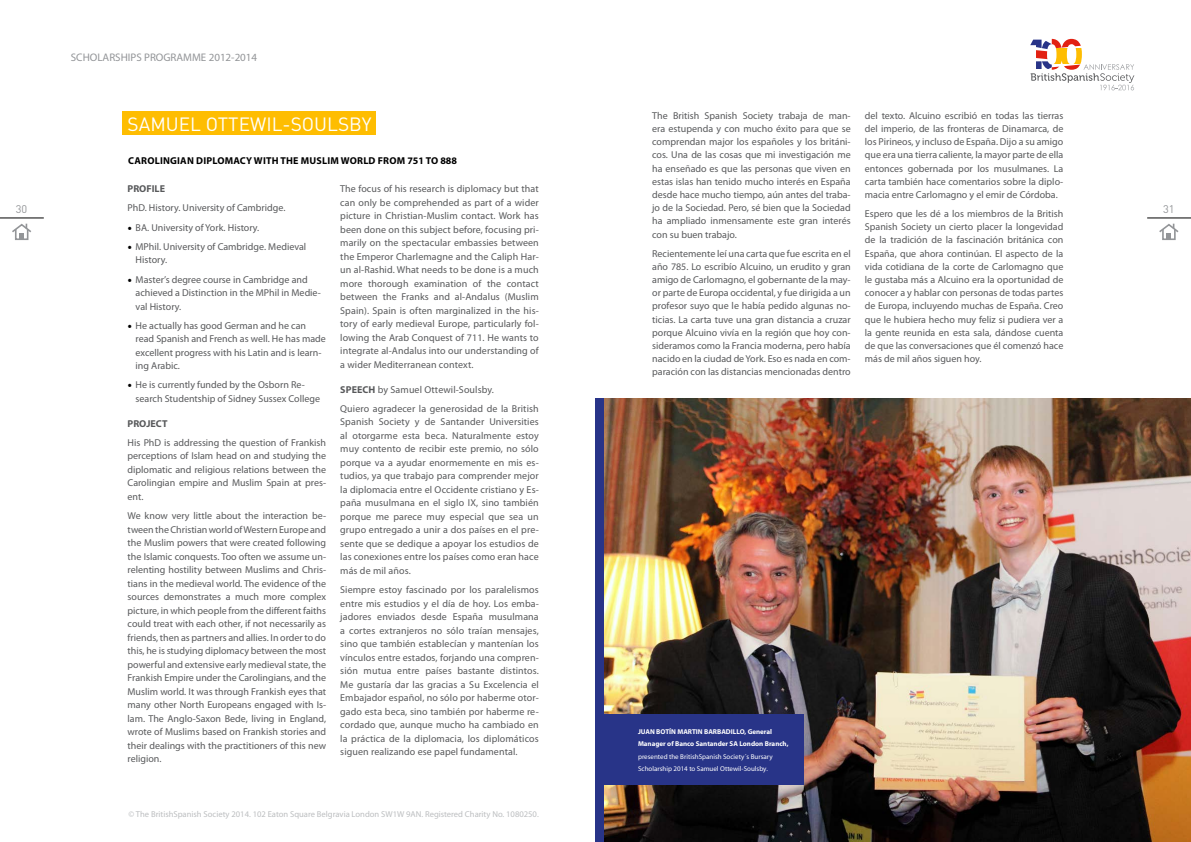
<style>
.page{position:relative;width:1191px;height:842px;background:#fff}
.page>*{position:absolute;margin:0;border:0;box-sizing:border-box;transform-origin:0 0}
.t1{font:19px "DINOT";color:#fff}
.t2{font:11px "Myriad Pro";color:#939598}
.t3{font:11px "DINOT";color:#939598}
.t4{font:10px/13.5px "Myriad Pro";color:#58595b;text-align:justify}
.t5{font:700 10px "Myriad Pro";letter-spacing:.02em;color:#000}
.t6{font:700 10px "Myriad Pro";color:#58595b}
.t7{font:8.6px "Myriad Pro";color:#bcbec0}
.t8{font:7px/12.5px "Myriad Pro";color:#fff}
.t9{font:700 7px/12.5px "Myriad Pro";color:#fff}
.s1{font-family:"Minion Pro";font-size:12px;color:#000}
.s2{font-weight:700}
</style>
<div class="page">
<hr style="left:1147px;top:218px;width:44px;height:1px;background:#000">
<hr style="left:0;top:218px;width:44px;height:1px;background:#000">
<svg style="left:12px;top:223px;width:19px;height:17px"></svg>
<svg style="left:1159px;top:223px;width:20px;height:17px"></svg>
<svg style="left:1030px;top:39px;width:104px;height:51px"></svg>
<div style="left:123px;top:111px;width:253px;height:24px;background:#febd01"></div>
<img style="left:604px;top:398px;width:587px;height:444px">
<div style="left:595px;top:714px;width:209px;height:71px;background:#283488"></div>
<div style="left:595px;top:398px;width:9px;height:444px;background:#283488"></div>
<p class="t2" style="left:71px;top:51px;width:188px">SCHOLARSHIPS PROGRAMME 2012-2014</p>
<p class="t4" style="left:652px;top:109px;width:200px;line-height:13.2px">The British Spanish Society trabaja de man&shy;era estupenda y con mucho éxito para que se comprendan major los españoles y los británi&shy;cos. Una de las cosas que mi investigación me ha enseñado es que las personas que viven en estas islas han tenido mucho interés en España desde hace mucho tiempo, aún antes del traba&shy;jo de la Sociedad. Pero, sé bien que la Sociedad ha ampliado inmensamente este gran interés con su buen trabajo.</p>
<p class="t4" style="left:652px;top:247px;width:200px;line-height:13.2px">Recientemente leí una carta que fue escrita en el año 785. Lo escribío Alcuino, un erudito y gran amigo de Carlomagno, el gobernante de la may&shy;or parte de Europa occidental, y fue dirigida a un profesor suyo que le había pedido algunas no&shy;ticias. La carta tuve una gran distancia a cruzar porque Alcuino vivía en la región que hoy con&shy;sideramos como la Francia moderna, pero había nacido en la ciudad de York. Eso es nada en com&shy;paración con las distancias mencionadas dentro</p>
<p class="t4" style="left:865px;top:109px;width:200px;line-height:13.2px">del texto. Alcuino escribió en todas las tierras del imperio, de las fronteras de Dinamarca, de los Pirineos, y incluso de España. Dijo a su amigo que era una tierra caliente, la mayor parte de ella entonces gobernada por los musulmanes. La carta también hace comentarios sobre la diplo&shy;macia entre Carlomagno y el emir de Córdoba.</p>
<p class="t4" style="left:865px;top:207px;width:200px;line-height:13.2px">Espero que les dé a los miembros de la British Spanish Society un cierto placer la longevidad de la tradición de la fascinación británica con España, que ahora continúan. El aspecto de la vida cotidiana de la corte de Carlomagno que le gustaba más a Alcuino era la oportunidad de conocer a y hablar con personas de todas partes de Europa, incluyendo muchas de España. Creo que le hubiera hecho muy feliz si pudiera ver a la gente reunida en esta sala, dándose cuenta de que las conversaciones que él comenzó hace más de mil años siguen hoy.</p>
<h1 class="t1" style="left:128px;top:111px;width:246px">SAMUEL OTTEWIL-SOULSBY</h1>
<p class="t5" style="left:128px;top:155px;width:330px">CAROLINGIAN DIPLOMACY WITH THE MUSLIM WORLD FROM 751 TO 888</p>
<p class="t6" style="left:128px;top:183px;width:39px">PROFILE</p>
<p class="t4" style="left:128px;top:202px;width:159px">PhD. History. University of Cambridge.</p>
<p class="t4" style="left:128px;top:221px;width:133px"><span class="s1">•</span> BA. University of York. History.</p>
<p class="t4" style="left:136px;top:240px;width:172px;text-indent:-8px"><span class="s1">•</span> MPhil. University of Cambridge. Medieval<br>History.</p>
<p class="t4" style="left:136px;top:273px;width:187px;text-align:left;text-indent:-8px"><span class="s1">•</span> Master’s degree course in Cambridge and achieved a Distinction in the MPhil in Medie&shy;val History.</p>
<p class="t4" style="left:136px;top:319px;width:192px;text-align:left;text-indent:-8px"><span class="s1">•</span> He actually has good German and he can read Spanish and French as well. He has made excellent progress with his Latin and is learn&shy;ing Arabic.</p>
<p class="t4" style="left:136px;top:378px;width:186px;text-indent:-8px"><span class="s1">•</span> He is currently funded by the Osborn Re&shy;search Studentship of Sidney Sussex College</p>
<p class="t6" style="left:128px;top:418px;width:41px">PROJECT</p>
<p class="t4" style="left:128px;top:436px;width:200px">His PhD is addressing the question of Frankish perceptions of Islam head on and studying the diplomatic and religious relations between the Carolingian empire and Muslim Spain at pres&shy;ent.</p>
<p class="t4" style="left:128px;top:509px;width:200px">We know very little about the interaction be&shy;tween the Christian world of Western Europe and the Muslim powers that were created following the Islamic conquests. Too often we assume un&shy;relenting hostility between Muslims and Chris&shy;tians in the medieval world. The evidence of the sources demonstrates a much more complex picture, in which people from the different faiths could treat with each other, if not necessarily as friends, then as partners and allies. In order to do this, he is studying diplomacy between the most powerful and extensive early medieval state, the Frankish Empire under the Carolingians, and the Muslim world. It was through Frankish eyes that many other North Europeans engaged with Is&shy;lam. The Anglo-Saxon Bede, living in England, wrote of Muslims based on Frankish stories and their dealings with the practitioners of this new religion.</p>
<p class="t4" style="left:340px;top:182px;width:200px">The focus of his research is diplomacy but that can only be comprehended as part of a wider picture in Christian-Muslim contact. Work has been done on this subject before, focusing pri&shy;marily on the spectacular embassies between the Emperor Charlemagne and the Caliph Har&shy;un al-Rashid. What needs to be done is a much more thorough examination of the contact between the Franks and al-Andalus (Muslim Spain). Spain is often marginalized in the his&shy;tory of early medieval Europe, particularly fol&shy;lowing the Arab Conquest of 711. He wants to integrate al-Andalus into our understanding of a wider Mediterranean context.</p>
<p class="t4" style="left:340px;top:380px;width:200px;line-height:19.2px"><span class="s2">SPEECH</span> by Samuel Ottewil-Soulsby.<br>Quiero agradecer la generosidad de la British</p>
<p class="t4" style="left:340px;top:415px;width:200px">Spanish Society y de Santander Universities al otorgarme esta beca. Naturalmente estoy muy contento de recibir este premio, no sólo porque va a ayudar enormemente en mis es&shy;tudios, ya que trabajo para comprender mejor la diplomacia entre el Occidente cristiano y Es&shy;paña musulmana en el siglo IX, sino también porque me parece muy especial que sea un grupo entregado a unir a dos países en el pre&shy;sente que se dedique a apoyar los estudios de las conexiones entre los países como eran hace más de mil años.</p>
<p class="t4" style="left:340px;top:583px;width:200px">Siempre estoy fascinado por los paralelismos entre mis estudios y el día de hoy. Los emba&shy;jadores enviados desde España musulmana a cortes extranjeros no sólo traían mensajes, sino que también establecían y mantenían los vínculos entre estados, forjando una compren&shy;sión mutua entre países bastante distintos.<br>Me gustaría dar las gracias a Su Excelencia el Embajador español, no sólo por haberme otor&shy;gado esta beca, sino también por haberme re&shy;cordado que, aunque mucho ha cambiado en la práctica de la diplomacia, los diplomáticos siguen realizando ese papel fundamental.</p>
<p class="t3" style="left:16px;top:201px;width:13px">30</p>
<p class="t3" style="left:1163px;top:201px;width:13px">31</p>
<p class="t9" style="left:638px;top:725px;width:152px">JUAN BOTÍN MARTIN BARBADILLO, General<br>Manager of Banco Santander SA London Branch,</p>
<p class="t8" style="left:638px;top:750px;width:136px">presented the BritishSpanish Society´s Bursary<br>Scholarship 2014 to Samuel Ottewil-Soulsby.</p>
<p class="t7" style="left:129px;top:810px;width:411px">© The BritishSpanish Society 2014. 102 Eaton Square Belgravia London SW1W 9AN. Registered Charity No. 1080250.</p>
</div>
